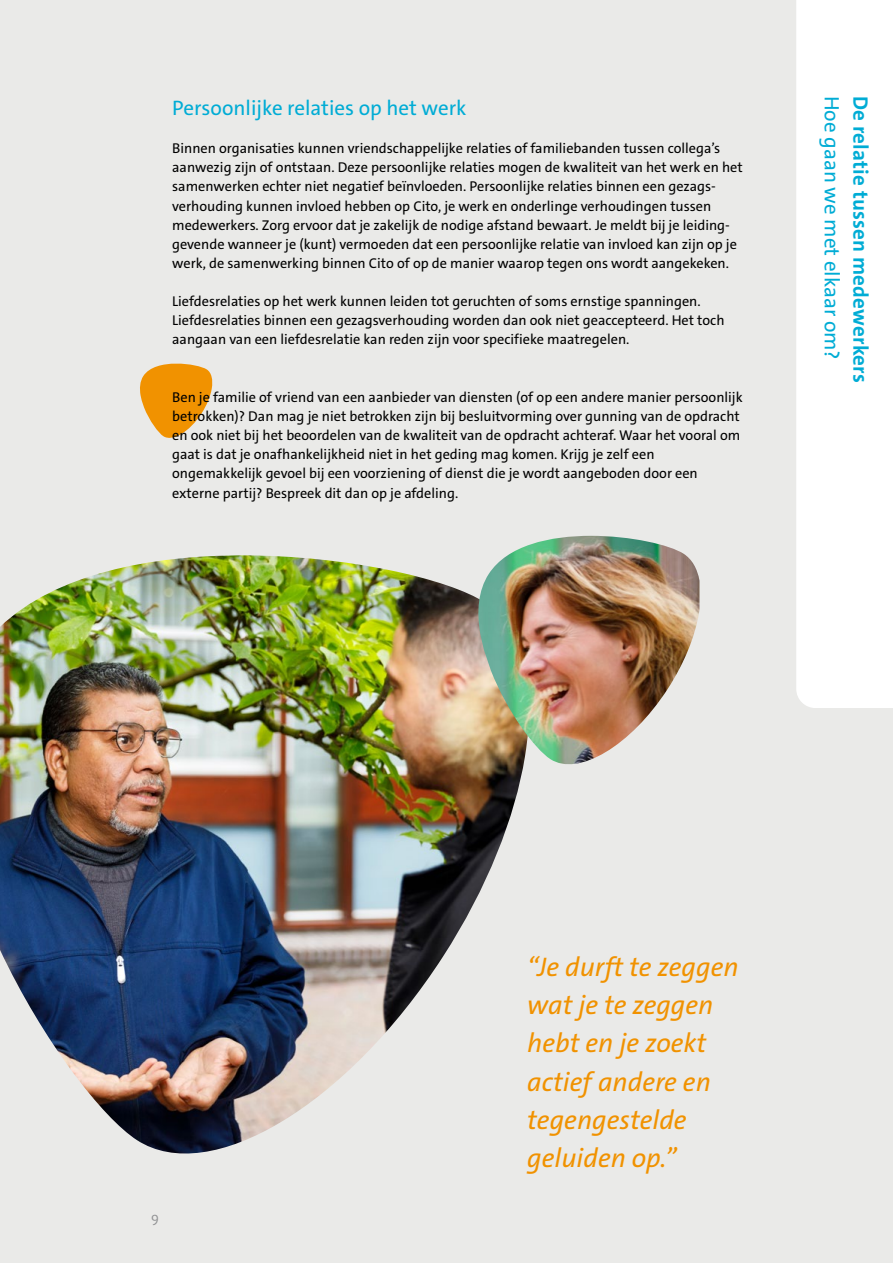
<style>
.page{position:relative;width:893px;height:1263px;background:#eaeae8}
.page>*{position:absolute;margin:0;border:0;box-sizing:border-box;transform-origin:0 0}
.t1{font:italic 27px/38.2px "The Sans Cito";color:#f19200}
.t2{font:700 21px/28.7px "The Sans Cito";letter-spacing:.01em;color:#00acd5}
.t3{font:21px "The Sans Cito";color:#00acd5}
.t4{font:14.25px/19.2px "The Sans Cito";color:#000}
.t5{font:14.25px "PT Sans";color:#8f9092}
.s1{font-weight:400;color:#fff}
.s2{font-weight:400}
</style>
<div class="page">
<div style="left:796px;top:0;width:97px;height:708px;background:#fff"></div>
<img style="left:0;top:555px;width:524px;height:599px">
<svg style="left:140px;top:363px;width:73px;height:75px"></svg>
<img style="left:477px;top:536px;width:222px;height:230px">
<h2 class="t3" style="left:172px;top:94px;width:296px">Persoonlijke relaties op het werk</h2>
<p class="t4" style="left:172px;top:139px;width:572px">Binnen organisaties kunnen vriendschappelijke relaties of familiebanden tussen collega’s aanwezig zijn of ontstaan. Deze persoonlijke relaties mogen de kwaliteit van het werk en het samenwerken echter niet negatief beïnvloeden. Persoonlijke relaties binnen een gezags&shy;verhouding kunnen invloed hebben op Cito, je werk en onderlinge verhoudingen tussen medewerkers. Zorg ervoor dat je zakelijk de nodige afstand bewaart. Je meldt bij je leiding&shy;gevende wanneer je (kunt) vermoeden dat een persoonlijke relatie van invloed kan zijn op je werk, de samenwerking binnen Cito of op de manier waarop tegen ons wordt aangekeken.</p>
<p class="t4" style="left:172px;top:292px;width:554px">Liefdesrelaties op het werk kunnen leiden tot geruchten of soms ernstige spanningen.<br>Liefdesrelaties binnen een gezagsverhouding worden dan ook niet geaccepteerd. Het toch aangaan van een liefdesrelatie kan reden zijn voor specifieke maatregelen.</p>
<p class="t4" style="left:172px;top:388px;width:572px">Ben je familie of vriend van een aanbieder van diensten (of op een andere manier persoonlijk betrokken)? Dan mag je niet betrokken zijn bij besluitvorming over gunning van de opdracht en ook niet bij het beoordelen van de kwaliteit van de opdracht achteraf. Waar het vooral om gaat is dat je onafhankelijkheid niet in het geding mag komen. Krijg je zelf een ongemakkelijk gevoel bij een voorziening of dienst die je wordt aangeboden door een externe partij? Bespreek dit dan op je afdeling.</p>
<h2 class="t2" style="left:875px;top:96px;width:300px;rotate:90deg">De relatie tussen medewerkers <span class="s1">|<br></span><span class="s2">Hoe gaan we met elkaar om?</span></h2>
<p class="t5" style="left:151px;top:1212px;width:9px">9</p>
<h1 class="t1" style="left:527px;top:948px;width:213px">“Je durft te zeggen wat je te zeggen hebt en je zoekt actief andere en tegengestelde geluiden op.”</h1>
</div>
